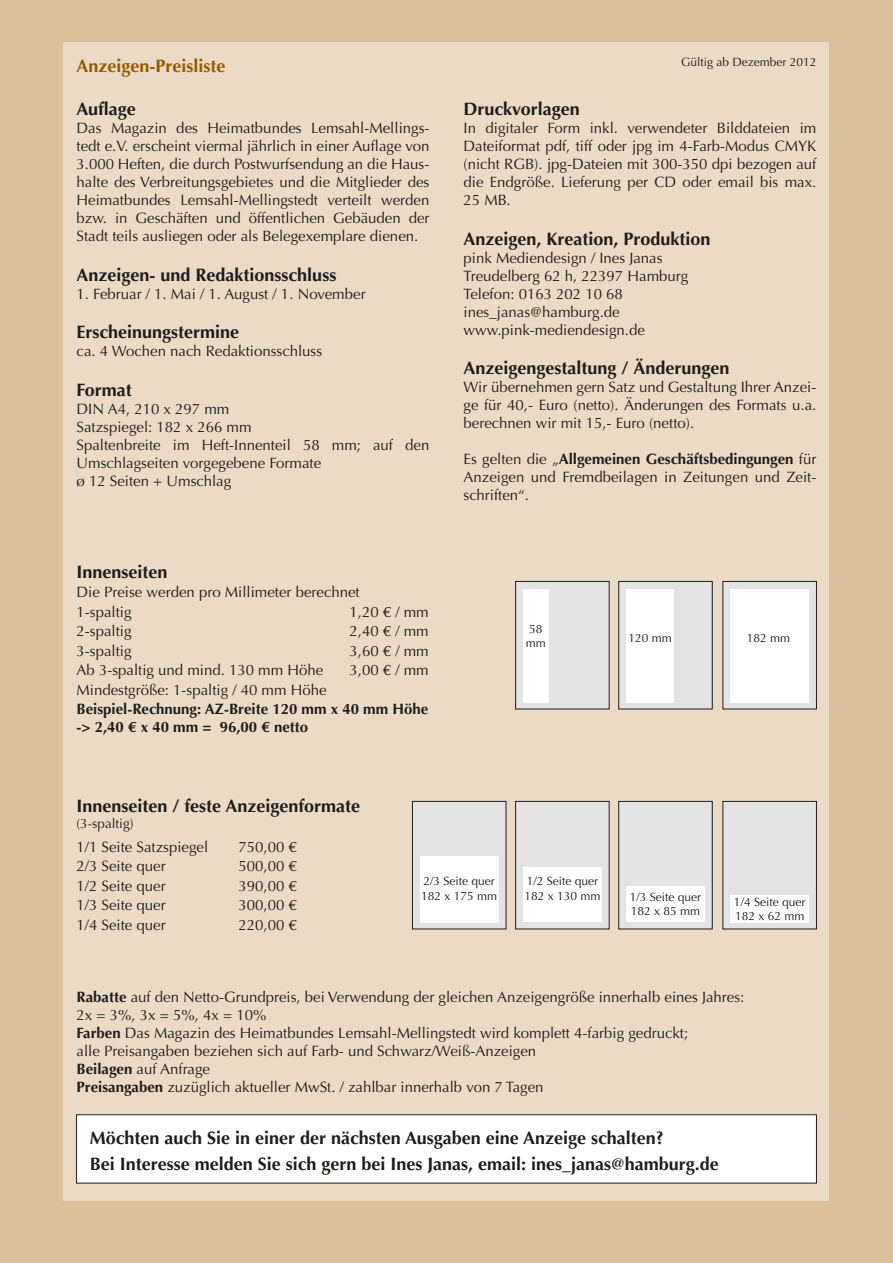
<style>
.page{position:relative;width:893px;height:1263px;background:#dcc09c}
.page>*{position:absolute;margin:0;border:0;box-sizing:border-box;transform-origin:0 0}
.t1{font:700 18px/25.5px "Optima";color:#1d1d1b}
.t2{font:700 18px "Optima";color:#935b00}
.t3{font:15px/18px "Optima";color:#1d1d1b;text-align:justify}
.t4{font:700 15px/18px "Optima";color:#1d1d1b}
.t5{font:13.5px "Optima";color:#1d1d1b}
.t6{font:12px/14.4px "Optima";color:#1d1d1b}
.s1{font-weight:700}
</style>
<div class="page">
<div style="left:64px;top:43px;width:765px;height:500px;background:#ebdac5"></div>
<div style="left:64px;top:511px;width:765px;height:689px;background:#ebdac5"></div>
<div style="left:516px;top:581px;width:93px;height:128px;background:#e3e3e3"></div>
<div style="left:515px;top:581px;width:94px;height:128px;border:1px solid #1d1d1b"></div>
<div style="left:523px;top:589px;width:26px;height:113px;background:#fff"></div>
<div style="left:412px;top:801px;width:94px;height:128px;background:#e3e3e3"></div>
<div style="left:412px;top:801px;width:94px;height:128px;border:1px solid #1d1d1b"></div>
<div style="left:420px;top:856px;width:79px;height:66px;background:#fff"></div>
<div style="left:516px;top:801px;width:93px;height:128px;background:#e3e3e3"></div>
<div style="left:515px;top:801px;width:94px;height:128px;border:1px solid #1d1d1b"></div>
<div style="left:523px;top:867px;width:79px;height:55px;background:#fff"></div>
<div style="left:619px;top:801px;width:93px;height:128px;background:#e3e3e3"></div>
<div style="left:618px;top:801px;width:95px;height:128px;border:1px solid #1d1d1b"></div>
<div style="left:626px;top:886px;width:79px;height:36px;background:#fff"></div>
<div style="left:723px;top:801px;width:93px;height:128px;background:#e3e3e3"></div>
<div style="left:722px;top:801px;width:95px;height:128px;border:1px solid #1d1d1b"></div>
<div style="left:730px;top:895px;width:79px;height:27px;background:#fff"></div>
<div style="left:619px;top:581px;width:93px;height:128px;background:#e3e3e3"></div>
<div style="left:618px;top:581px;width:95px;height:128px;border:1px solid #1d1d1b"></div>
<div style="left:626px;top:589px;width:48px;height:113px;background:#fff"></div>
<div style="left:723px;top:581px;width:93px;height:128px;background:#e3e3e3"></div>
<div style="left:722px;top:581px;width:95px;height:128px;border:1px solid #1d1d1b"></div>
<div style="left:730px;top:589px;width:79px;height:113px;background:#fff"></div>
<div style="left:77px;top:1115px;width:739px;height:68px;background:#fff"></div>
<p class="t2" style="left:77px;top:55px;width:151px">Anzeigen-Preisliste</p>
<p class="t1" style="left:77px;top:96px;width:61px">Auflage</p>
<p class="t3" style="left:77px;top:119px;width:354px">Das Magazin des Heimatbundes Lemsahl-Mellings&shy;tedt e.V. erscheint viermal jährlich in einer Auflage von 3.000 Heften, die durch Postwurfsendung an die Haus&shy;halte des Verbreitungsgebietes und die Mitglieder des Heimatbundes Lemsahl-Mellingstedt verteilt werden bzw. in Geschäften und öffentlichen Gebäuden der Stadt teils ausliegen oder als Belegexemplare dienen.</p>
<p class="t1" style="left:77px;top:262px;width:261px">Anzeigen- und Redaktionsschluss</p>
<p class="t3" style="left:77px;top:285px;width:291px">1. Februar / 1. Mai / 1. August / 1. November</p>
<p class="t1" style="left:77px;top:320px;width:164px">Erscheinungstermine</p>
<p class="t3" style="left:77px;top:342px;width:247px">ca. 4 Wochen nach Redaktionsschluss</p>
<p class="t1" style="left:77px;top:377px;width:57px">Format</p>
<p class="t3" style="left:77px;top:400px;width:354px;text-align:left">DIN A4, 210 x 297 mm<br>Satzspiegel: 182 x 266 mm<br>Spaltenbreite im Heft-Innenteil 58 mm; auf den<br>Umschlagseiten vorgegebene Formate<br>ø 12 Seiten + Umschlag</p>
<p class="t1" style="left:77px;top:559px;width:93px">Innenseiten</p>
<p class="t3" style="left:77px;top:582px;width:285px;line-height:19.5px">Die Preise werden pro Millimeter berechnet<br>1-spaltig</p>
<p class="t3" style="left:350px;top:603px;width:81px">1,20 € / mm</p>
<p class="t3" style="left:77px;top:622px;width:57px">2-spaltig</p>
<p class="t3" style="left:350px;top:622px;width:81px">2,40 € / mm</p>
<p class="t3" style="left:77px;top:642px;width:57px">3-spaltig</p>
<p class="t3" style="left:350px;top:642px;width:81px">3,60 € / mm</p>
<p class="t3" style="left:77px;top:661px;width:248px">Ab 3-spaltig und mind. 130 mm Höhe</p>
<p class="t3" style="left:350px;top:661px;width:81px">3,00 € / mm</p>
<p class="t3" style="left:77px;top:681px;width:252px">Mindestgröße: 1-spaltig / 40 mm Höhe</p>
<p class="t4" style="left:77px;top:700px;width:353px">Beispiel-Rechnung: AZ-Breite 120 mm x 40 mm Höhe -&gt; 2,40 € x 40 mm = 96,00 € netto</p>
<p class="t6" style="left:681px;top:55px;width:137px">Gültig ab Dezember 2012</p>
<p class="t1" style="left:463px;top:96px;width:118px">Druckvorlagen</p>
<p class="t3" style="left:463px;top:119px;width:354px">In digitaler Form inkl. verwendeter Bilddateien im Dateiformat pdf, tiff oder jpg im 4-Farb-Modus CMYK (nicht RGB). jpg-Dateien mit 300-350 dpi bezogen auf die Endgröße. Lieferung per CD oder email bis max.<br>25 MB.</p>
<p class="t1" style="left:463px;top:226px;width:249px">Anzeigen, Kreation, Produktion</p>
<p class="t3" style="left:463px;top:249px;width:226px;text-align:left">pink Mediendesign / Ines Janas<br>Treudelberg 62 h, 22397 Hamburg<br>Telefon: 0163 202 10 68 ines_janas@hamburg.de www.pink-mediendesign.de</p>
<p class="t1" style="left:463px;top:356px;width:268px">Anzeigengestaltung / Änderungen</p>
<p class="t3" style="left:463px;top:378px;width:354px">Wir übernehmen gern Satz und Gestaltung Ihrer Anzei&shy;ge für 40,- Euro (netto). Änderungen des Formats u.a. berechnen wir mit 15,- Euro (netto).</p>
<p class="t3" style="left:463px;top:450px;width:354px">Es gelten die „<span class="s1">Allgemeinen Geschäftsbedingungen</span> für Anzeigen und Fremdbeilagen in Zeitungen und Zeit&shy;schriften“.</p>
<p class="t6" style="left:526px;top:621px;width:21px">58 mm</p>
<p class="t6" style="left:628px;top:631px;width:45px">120 mm</p>
<p class="t6" style="left:747px;top:631px;width:45px">182 mm</p>
<p class="t1" style="left:77px;top:793px;width:285px">Innenseiten / feste Anzeigenformate</p>
<p class="t5" style="left:77px;top:816px;width:59px">(3-spaltig)</p>
<p class="t3" style="left:77px;top:838px;width:133px">1/1 Seite Satzspiegel</p>
<p class="t3" style="left:239px;top:838px;width:60px">750,00 €</p>
<p class="t3" style="left:77px;top:857px;width:91px">2/3 Seite quer</p>
<p class="t3" style="left:239px;top:857px;width:60px">500,00 €</p>
<p class="t3" style="left:77px;top:877px;width:91px">1/2 Seite quer</p>
<p class="t3" style="left:239px;top:877px;width:60px">390,00 €</p>
<p class="t3" style="left:77px;top:896px;width:91px">1/3 Seite quer</p>
<p class="t3" style="left:239px;top:896px;width:60px">300,00 €</p>
<p class="t3" style="left:77px;top:916px;width:91px">1/4 Seite quer</p>
<p class="t3" style="left:239px;top:916px;width:60px">220,00 €</p>
<p class="t6" style="left:421px;top:874px;width:78px">2/3 Seite quer<br>182 x 175 mm</p>
<p class="t6" style="left:524px;top:874px;width:78px">1/2 Seite quer<br>182 x 130 mm</p>
<p class="t6" style="left:630px;top:890px;width:73px">1/3 Seite quer<br>182 x 85 mm</p>
<p class="t6" style="left:734px;top:894px;width:73px">1/4 Seite quer<br>182 x 62 mm</p>
<p class="t3" style="left:77px;top:988px;width:669px;text-align:left"><span class="s1">Rabatte</span> auf den Netto-Grundpreis, bei Verwendung der gleichen Anzeigengröße innerhalb eines Jahres:<br>2x = 3%, 3x = 5%, 4x = 10%<br><span class="s1">Farben</span> Das Magazin des Heimatbundes Lemsahl-Mellingstedt wird komplett 4-farbig gedruckt;<br>alle Preisangaben beziehen sich auf Farb- und Schwarz/Weiß-Anzeigen<br><span class="s1">Beilagen</span> auf Anfrage<br><span class="s1">Preisangaben</span> zuzüglich aktueller MwSt. / zahlbar innerhalb von 7 Tagen</p>
<p class="t1" style="left:90px;top:1126px;width:631px">Möchten auch Sie in einer der nächsten Ausgaben eine Anzeige schalten?<br>Bei Interesse melden Sie sich gern bei Ines Janas, email: ines_janas@hamburg.de</p>
</div>
